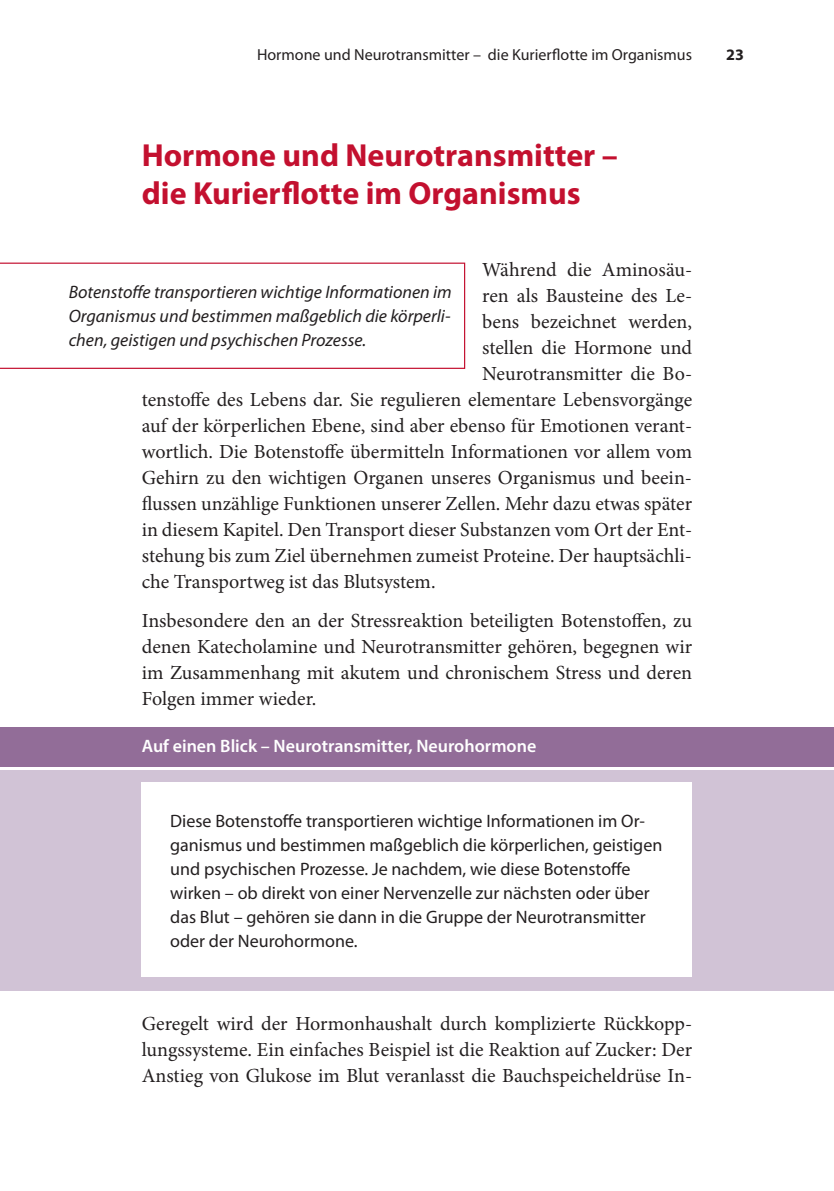
<style>
.page{position:relative;width:834px;height:1191px;background:#fff}
.page>*{position:absolute;margin:0;border:0;box-sizing:border-box;transform-origin:0 0}
.t1{font:700 32px/38.4px "Myriad Pro";color:#c3102f}
.t2{font:20px/26px "Minion Pro";color:#231f20;text-align:justify}
.t3{font:18px/24px "Myriad Pro";color:#231f20}
.t4{font:italic 18px/24px "Myriad Pro";color:#231f20;text-align:justify}
.t5{font:600 18px "Myriad Pro";color:#fff}
.t6{font:16px "Myriad Pro";color:#231f20}
.t7{font:700 16px "Myriad Pro";color:#231f20}
</style>
<div class="page">
<div style="left:0;top:770px;width:833px;height:221px;background:#d1c3d6"></div>
<div style="left:142px;top:782px;width:550px;height:195px;background:#fff"></div>
<div style="left:0;top:262px;width:465px;height:107px;border:1px solid #c3102f"></div>
<div style="left:0;top:727px;width:833px;height:39px;background:#926d98"></div>
<p class="t6" style="left:257px;top:45px;width:436px">Hormone und Neurotransmitter – die Kurierflotte im Organismus</p>
<p class="t7" style="left:726px;top:44px;width:19px">23</p>
<h1 class="t1" style="left:142px;top:135px;width:477px">Hormone und Neurotransmitter – die Kurierflotte im Organismus</h1>
<p class="t2" style="left:482px;top:256px;width:211px">Während die Aminosäu-</p>
<p class="t2" style="left:482px;top:282px;width:211px">ren als Bausteine des Le-</p>
<p class="t2" style="left:482px;top:308px;width:211px">bens bezeichnet werden,</p>
<p class="t2" style="left:482px;top:334px;width:211px">stellen die Hormone und</p>
<p class="t2" style="left:482px;top:360px;width:211px">Neurotransmitter die Bo-</p>
<p class="t2" style="left:142px;top:386px;width:551px">tenstoffe des Lebens dar. Sie regulieren elementare Lebensvorgänge</p>
<p class="t2" style="left:142px;top:412px;width:551px">auf der körperlichen Ebene, sind aber ebenso für Emotionen verant-</p>
<p class="t2" style="left:142px;top:438px;width:551px">wortlich. Die Botenstoffe übermitteln Informationen vor allem vom</p>
<p class="t2" style="left:142px;top:464px;width:551px">Gehirn zu den wichtigen Organen unseres Organismus und beein-</p>
<p class="t2" style="left:142px;top:490px;width:551px">flussen unzählige Funktionen unserer Zellen. Mehr dazu etwas später</p>
<p class="t2" style="left:142px;top:516px;width:552px">in diesem Kapitel. Den Transport dieser Substanzen vom Ort der Ent-</p>
<p class="t2" style="left:142px;top:542px;width:551px">stehung bis zum Ziel übernehmen zumeist Proteine. Der hauptsächli-</p>
<p class="t2" style="left:142px;top:568px;width:295px">che Transportweg ist das Blutsystem.</p>
<p class="t2" style="left:142px;top:607px;width:551px">Insbesondere den an der Stressreaktion beteiligten Botenstoffen, zu denen Katecholamine und Neurotransmitter gehören, begegnen wir im Zusammenhang mit akutem und chronischem Stress und deren Folgen immer wieder.</p>
<p class="t4" style="left:69px;top:280px;width:384px">Botenstoffe transportieren wichtige Informationen im Organismus und bestimmen maßgeblich die körperli&shy;chen, geistigen und psychischen Prozesse.</p>
<p class="t5" style="left:142px;top:734px;width:396px">Auf einen Blick – Neurotransmitter, Neurohormone</p>
<p class="t3" style="left:170px;top:808px;width:493px">Diese Botenstoffe transportieren wichtige Informationen im Or&shy;ganismus und bestimmen maßgeblich die körperlichen, geistigen und psychischen Prozesse. Je nachdem, wie diese Botenstoffe wirken – ob direkt von einer Nervenzelle zur nächsten oder über das Blut – gehören sie dann in die Gruppe der Neurotransmitter oder der Neurohormone.</p>
<p class="t2" style="left:142px;top:1010px;width:551px">Geregelt wird der Hormonhaushalt durch komplizierte Rückkopp&shy;lungssysteme. Ein einfaches Beispiel ist die Reaktion auf Zucker: Der Anstieg von Glukose im Blut veranlasst die Bauchspeicheldrüse In-</p>
</div>
